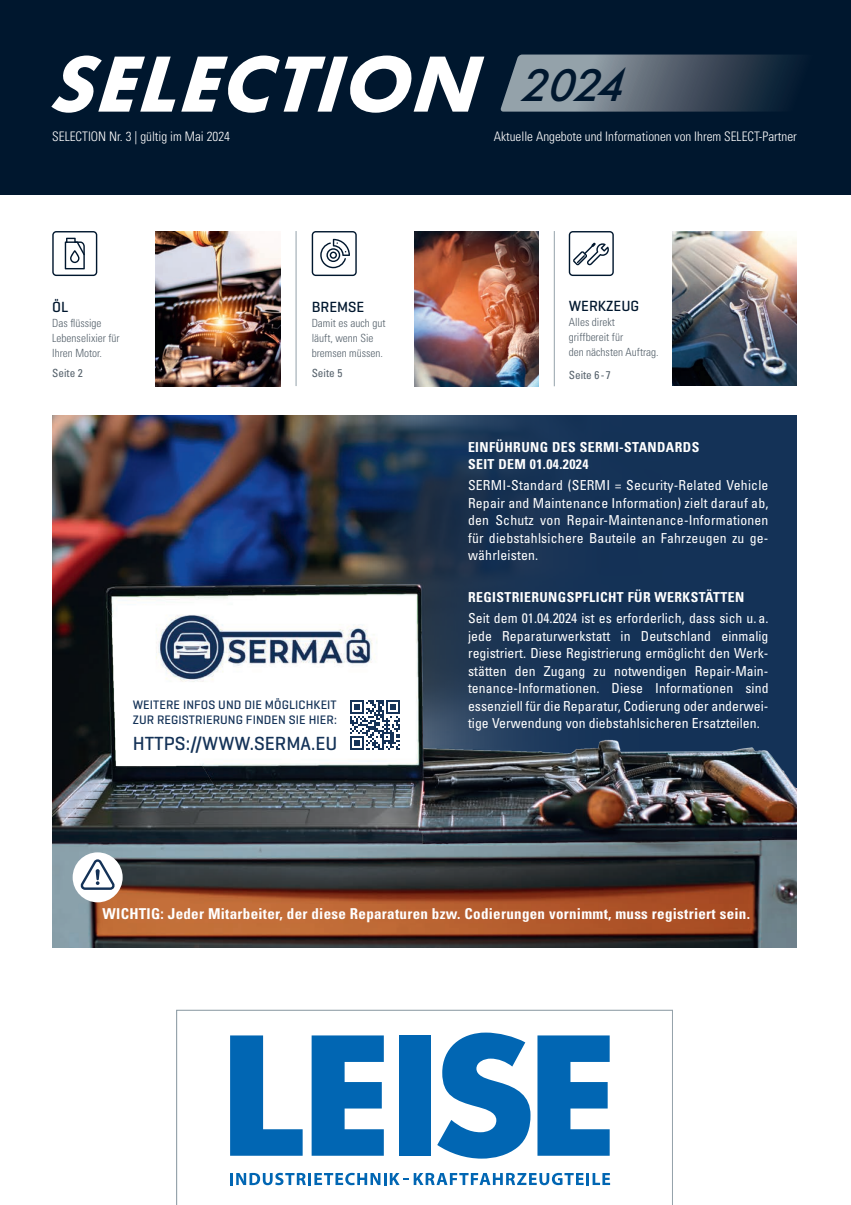
<style>
.page{position:relative;width:851px;height:1205px;background:#fff}
.page>*{position:absolute;margin:0;border:0;box-sizing:border-box;transform-origin:0 0}
.t1{font:italic 700 82.5px "Futura PT";color:#fff}
.t2{font:500 19.38px "Geogrotesque";color:#143257}
.t3{font:700 condensed 15px "Univers LT Std";letter-spacing:.02em;color:#fff}
.t4{font:500 15px "Geogrotesque";color:#00172e}
.t5{font:condensed 13.75px/17.5px "Univers LT Std";letter-spacing:.01em;color:#fff;text-align:justify}
.t6{font:700 condensed 13.75px/17.5px "Univers LT Std";letter-spacing:.03em;color:#fff}
.t7{font:300 condensed 13.12px "Univers LT Std";color:#fff}
.t8{font:500 12.5px/15px "Geogrotesque";letter-spacing:.01em;color:#143257}
.t9{font:300 condensed 11.25px/15px "Univers LT Std";color:#56626c}
.t10{font:condensed 11.25px "Univers LT Std";color:#56626c}
.s1{font-weight:500;font-size:47.5px;color:#00172e}
</style>
<div class="page">
<svg style="left:176px;top:1010px;width:496px;height:195px"></svg>
<img style="left:414px;top:231px;width:124px;height:155px">
<img style="left:155px;top:231px;width:125px;height:155px">
<img style="left:672px;top:231px;width:124px;height:154px">
<div style="left:0;top:0;width:850px;height:195px;background:#00172e"></div>
<svg style="left:500px;top:55px;width:294px;height:57px;background:#596774"></svg>
<svg style="left:568px;top:231px;width:45px;height:45px"></svg>
<svg style="left:312px;top:231px;width:45px;height:45px"></svg>
<svg style="left:52px;top:231px;width:45px;height:45px"></svg>
<img style="left:52px;top:416px;width:744px;height:531px">
<svg style="left:357px;top:416px;width:439px;height:142px;background:#173253"></svg>
<img style="left:52px;top:558px;width:744px;height:286px">
<svg style="left:349px;top:700px;width:50px;height:50px"></svg>
<div style="left:73px;top:852px;width:50px;height:50px;background:#fff;border-radius:50%"></div>
<svg style="left:80px;top:859px;width:35px;height:31px"></svg>
<hr style="left:554px;top:231px;width:1px;height:155px;background:#94a2aa">
<hr style="left:296px;top:231px;width:1px;height:155px;background:#94a2aa">
<svg style="left:230px;top:1035px;width:72px;height:120px"></svg>
<svg style="left:311px;top:1035px;width:73px;height:120px"></svg>
<div style="left:399px;top:1035px;width:31px;height:120px;background:#0166b3"></div>
<svg style="left:437px;top:1032px;width:93px;height:126px"></svg>
<svg style="left:537px;top:1035px;width:72px;height:120px"></svg>
<svg style="left:230px;top:1173px;width:380px;height:12px"></svg>
<h1 class="t1" style="left:49px;top:33px;width:584px">SELECTION <span class="s1">2024</span></h1>
<p class="t7" style="left:52px;top:128px;width:179px">SELECTION Nr. 3 | gültig im Mai 2024</p>
<p class="t7" style="left:493px;top:128px;width:304px">Aktuelle Angebote und Informationen von Ihrem SELECT-Partner</p>
<p class="t4" style="left:52px;top:297px;width:18px">ÖL</p>
<p class="t9" style="left:52px;top:315px;width:69px">Das flüssige<br>Lebenselixier für<br>Ihren Motor.</p>
<p class="t10" style="left:52px;top:366px;width:32px">Seite 2</p>
<p class="t4" style="left:312px;top:297px;width:54px">BREMSE</p>
<p class="t9" style="left:312px;top:315px;width:75px">Damit es auch gut läuft, wenn Sie bremsen müssen.</p>
<p class="t10" style="left:312px;top:366px;width:32px">Seite 5</p>
<p class="t8" style="left:133px;top:697px;width:206px">WEITERE INFOS UND DIE MÖGLICHKEIT<br>ZUR REGISTRIERUNG FINDEN SIE HIER:</p>
<h2 class="t2" style="left:133px;top:731px;width:206px">HTTPS://WWW.SERMA.EU</h2>
<p class="t4" style="left:568px;top:297px;width:72px">WERKZEUG</p>
<p class="t9" style="left:568px;top:315px;width:91px">Alles direkt<br>griff bereit für<br>den nächsten Auftrag.</p>
<p class="t10" style="left:568px;top:367px;width:44px">Seite 6 - 7</p>
<p class="t6" style="left:468px;top:438px;width:233px">EINFÜHRUNG DES SERMI-STANDARDS<br>SEIT DEM 01.04.2024</p>
<p class="t5" style="left:468px;top:476px;width:302px">SERMI-Standard (SERMI = Security-Related Vehicle Repair and Maintenance Information) zielt darauf ab, den Schutz von Repair-Maintenance-Informationen für diebstahlsichere Bauteile an Fahrzeugen zu ge&shy;währleisten.</p>
<p class="t6" style="left:468px;top:589px;width:278px">REGISTRIERUNGSPFLICHT FÜR WERKSTÄTTEN</p>
<p class="t5" style="left:468px;top:609px;width:302px">Seit dem 01.04.2024 ist es erforderlich, dass sich u. a. jede Reparaturwerkstatt in Deutschland einmalig registriert. Diese Registrierung ermöglicht den Werk&shy;stätten den Zugang zu notwendigen Repair-Main&shy;tenance-Informationen. Diese Informationen sind essenziell für die Reparatur, Codierung oder anderwei&shy;tige Verwendung von diebstahlsicheren Ersatzteilen.</p>
<p class="t3" style="left:103px;top:904px;width:649px">WICHTIG: Jeder Mitarbeiter, der diese Reparaturen bzw. Codierungen vornimmt, muss registriert sein.</p>
</div>
